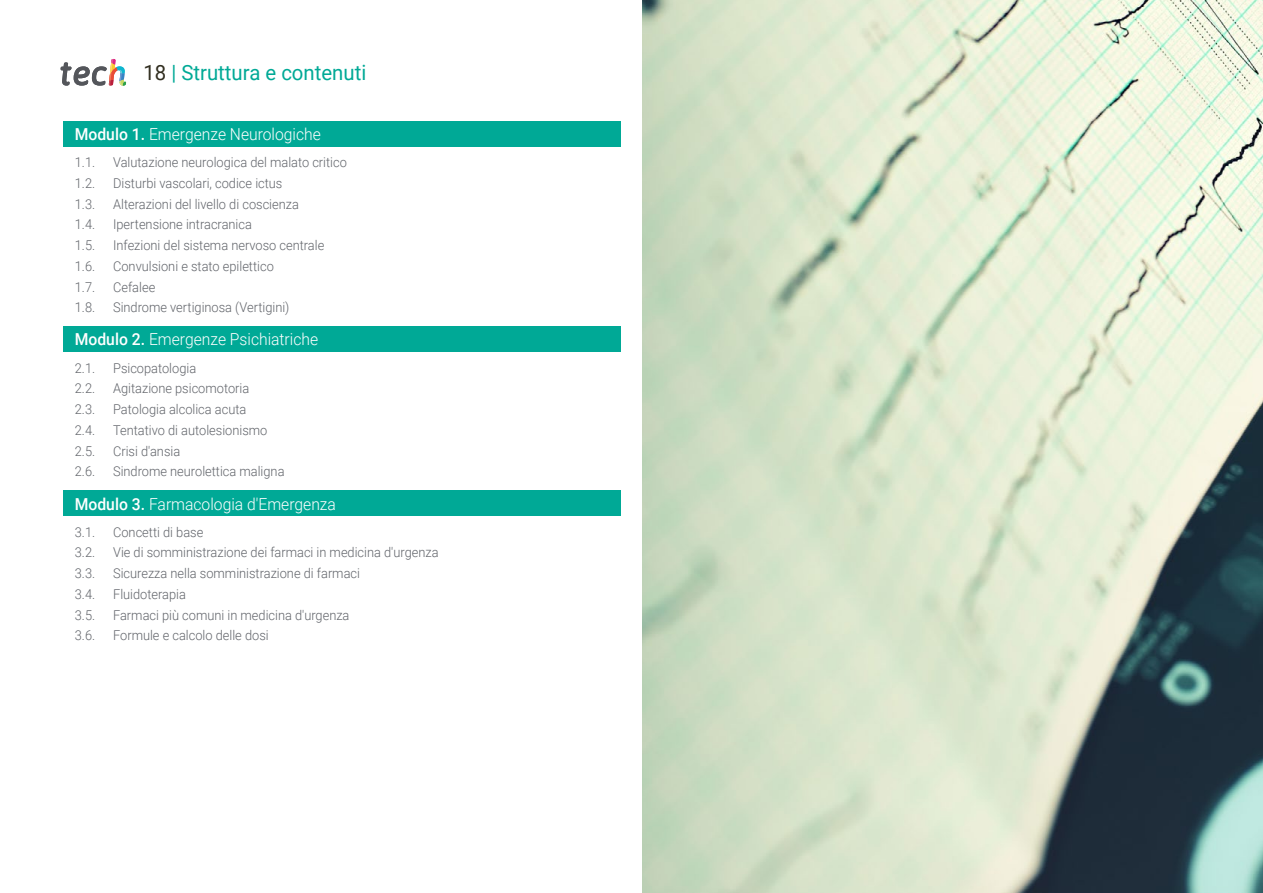
<style>
.page{position:relative;width:1263px;height:893px;background:#fff}
.page>*{position:absolute;margin:0;border:0;box-sizing:border-box;transform-origin:0 0}
.t1{font:21px "Roboto";color:#00a996}
.t2{font:300 16.5px "Roboto";color:#fff;scale:.95 1}
.t3{font:300 13.5px "Roboto";color:#61646a;scale:.95 1}
.s1{color:#312e20}
.s2{font-weight:500}
</style>
<div class="page">
<img style="left:642px;top:0;width:621px;height:893px">
<div style="left:64px;top:121px;width:557px;height:25px;background:#00a996"></div>
<div style="left:64px;top:327px;width:557px;height:25px;background:#00a996"></div>
<div style="left:64px;top:491px;width:557px;height:25px;background:#00a996"></div>
<svg style="left:61px;top:59px;width:65px;height:27px"></svg>
<h1 class="t1" style="left:144px;top:57px;width:224px"><span class="s1">18</span> | Struttura e contenuti</h1>
<p class="t2" style="left:75px;top:123px;width:261px"><span class="s2">Modulo 1.</span> Emergenze Neurologiche</p>
<p class="t3" style="left:75px;top:153px;width:23px">1.1.</p>
<p class="t3" style="left:113px;top:153px;width:248px">Valutazione neurologica del malato critico</p>
<p class="t3" style="left:75px;top:174px;width:23px">1.2.</p>
<p class="t3" style="left:113px;top:174px;width:180px">Disturbi vascolari, codice ictus</p>
<p class="t3" style="left:75px;top:194px;width:23px">1.3.</p>
<p class="t3" style="left:113px;top:194px;width:197px">Alterazioni del livello di coscienza</p>
<p class="t3" style="left:75px;top:215px;width:23px">1.4.</p>
<p class="t3" style="left:113px;top:215px;width:148px">Ipertensione intracranica</p>
<p class="t3" style="left:75px;top:236px;width:23px">1.5.</p>
<p class="t3" style="left:113px;top:236px;width:224px">Infezioni del sistema nervoso centrale</p>
<p class="t3" style="left:75px;top:257px;width:23px">1.6.</p>
<p class="t3" style="left:113px;top:257px;width:171px">Convulsioni e stato epilettico</p>
<p class="t3" style="left:75px;top:277px;width:23px">1.7.</p>
<p class="t3" style="left:113px;top:277px;width:46px">Cefalee</p>
<p class="t3" style="left:75px;top:298px;width:23px">1.8.</p>
<p class="t3" style="left:113px;top:298px;width:187px">Sindrome vertiginosa (Vertigini)</p>
<p class="t2" style="left:75px;top:328px;width:258px"><span class="s2">Modulo 2.</span> Emergenze Psichiatriche</p>
<p class="t3" style="left:75px;top:358px;width:23px">2.1.</p>
<p class="t3" style="left:113px;top:358px;width:89px">Psicopatologia</p>
<p class="t3" style="left:75px;top:379px;width:23px">2.2.</p>
<p class="t3" style="left:113px;top:379px;width:145px">Agitazione psicomotoria</p>
<p class="t3" style="left:75px;top:400px;width:23px">2.3.</p>
<p class="t3" style="left:113px;top:400px;width:142px">Patologia alcolica acuta</p>
<p class="t3" style="left:75px;top:421px;width:23px">2.4.</p>
<p class="t3" style="left:113px;top:421px;width:164px">Tentativo di autolesionismo</p>
<p class="t3" style="left:75px;top:441px;width:23px">2.5.</p>
<p class="t3" style="left:113px;top:441px;width:72px">Crisi d'ansia</p>
<p class="t3" style="left:75px;top:462px;width:23px">2.6.</p>
<p class="t3" style="left:113px;top:462px;width:182px">Sindrome neurolettica maligna</p>
<p class="t2" style="left:75px;top:492px;width:276px"><span class="s2">Modulo 3.</span> Farmacologia d'Emergenza</p>
<p class="t3" style="left:75px;top:522px;width:23px">3.1.</p>
<p class="t3" style="left:113px;top:522px;width:96px">Concetti di base</p>
<p class="t3" style="left:75px;top:543px;width:23px">3.2.</p>
<p class="t3" style="left:113px;top:543px;width:344px">Vie di somministrazione dei farmaci in medicina d'urgenza</p>
<p class="t3" style="left:75px;top:564px;width:23px">3.3.</p>
<p class="t3" style="left:113px;top:564px;width:261px">Sicurezza nella somministrazione di farmaci</p>
<p class="t3" style="left:75px;top:585px;width:23px">3.4.</p>
<p class="t3" style="left:113px;top:585px;width:78px">Fluidoterapia</p>
<p class="t3" style="left:75px;top:605px;width:23px">3.5.</p>
<p class="t3" style="left:113px;top:605px;width:250px">Farmaci più comuni in medicina d'urgenza</p>
<p class="t3" style="left:75px;top:626px;width:23px">3.6.</p>
<p class="t3" style="left:113px;top:626px;width:165px">Formule e calcolo delle dosi</p>
</div>
